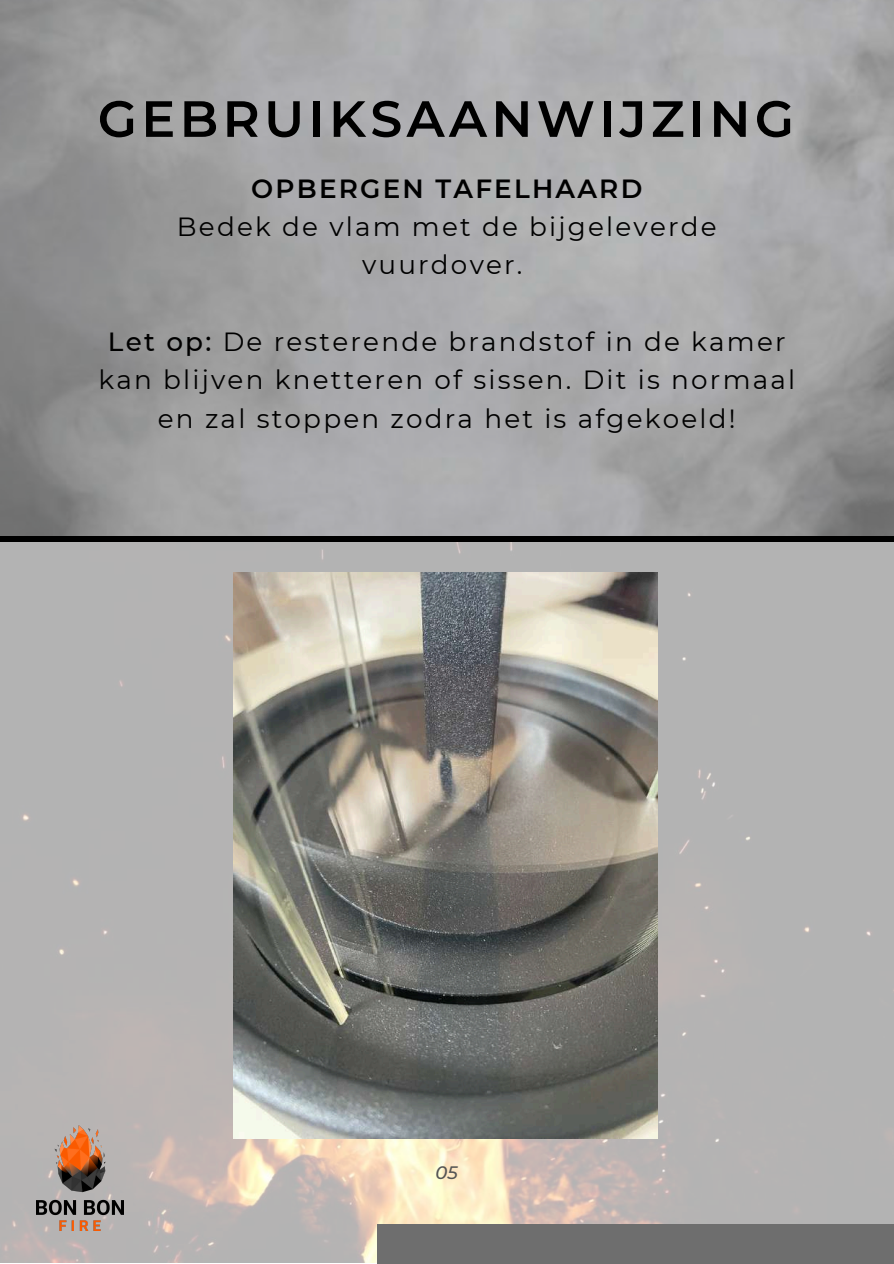
<style>
.page{position:relative;width:894px;height:1264px;background:#fff}
.page>*{position:absolute;margin:0;border:0;box-sizing:border-box;transform-origin:0 0}
.t1{font:600 50.85px "Montserrat";letter-spacing:.085em;color:#000}
.t2{font:26.25px/38.2px "Montserrat";letter-spacing:.085em;color:#000;text-align:center}
.t3{font:600 26.25px "Montserrat";letter-spacing:.085em;color:#000}
.t4{font:italic 500 18px "Montserrat";color:#545454}
.s1{font-weight:500}
</style>
<div class="page">
<img style="left:0;top:541px;width:893px;height:721px">
<div style="left:378px;top:1224px;width:515px;height:39px;background:#6e6e6e"></div>
<img style="left:37px;top:1125px;width:86px;height:105px">
<div style="left:0;top:536px;width:893px;height:5px;background:#000"></div>
<img style="left:233px;top:572px;width:424px;height:566px">
<h1 class="t1" style="left:98px;top:88px;width:697px">GEBRUIKSAANWIJZING</h1>
<p class="t3" style="left:251px;top:172px;width:392px">OPBERGEN TAFELHAARD</p>
<p class="t2" style="left:177px;top:208px;width:541px">Bedek de vlam met de bijgeleverde vuurdover.</p>
<p class="t2" style="left:98px;top:322px;width:698px"><span class="s1">Let op:</span> De resterende brandstof in de kamer kan blijven knetteren of sissen. Dit is normaal en zal stoppen zodra het is afgekoeld!</p>
<p class="t4" style="left:435px;top:1161px;width:24px">05</p>
</div>
